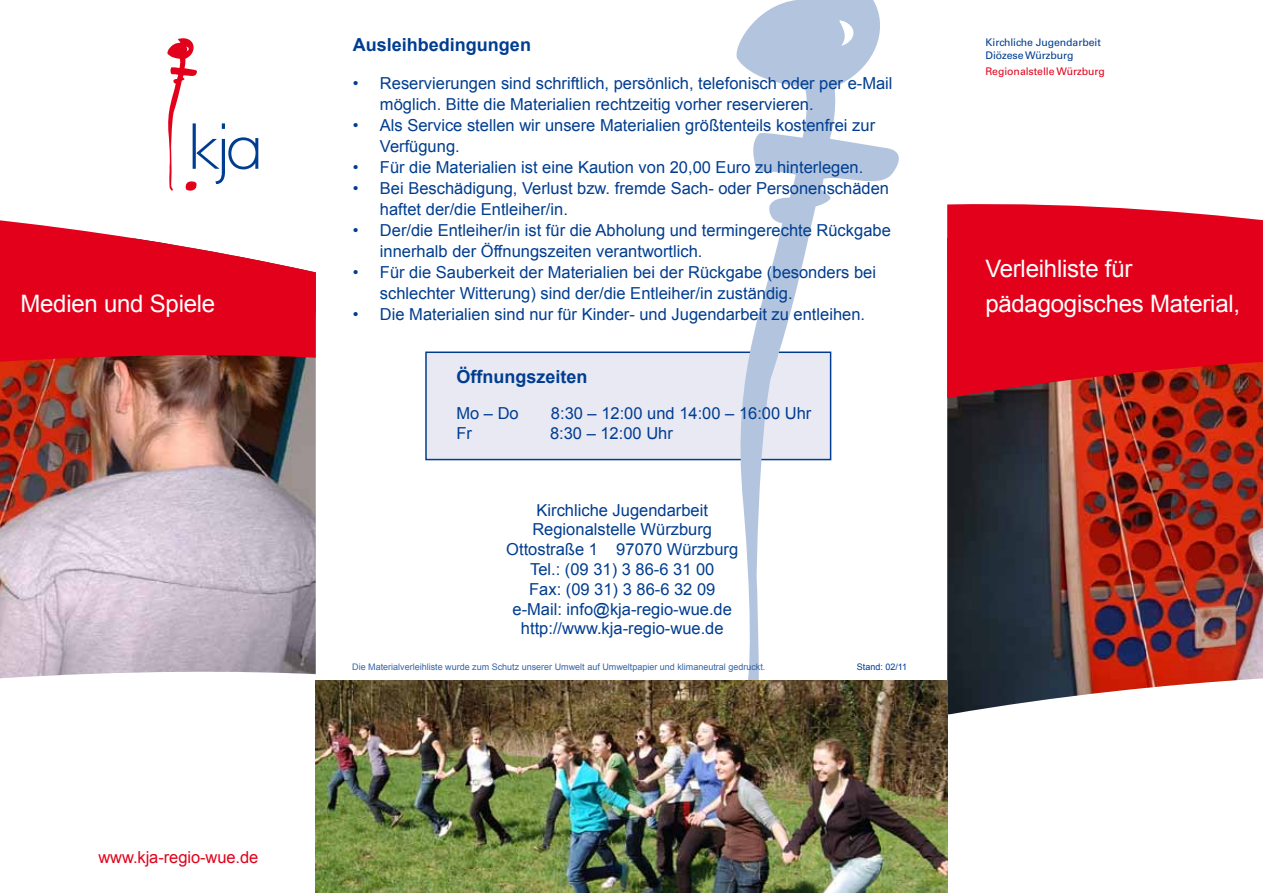
<style>
.page{position:relative;width:1263px;height:893px;background:#fff}
.page>*{position:absolute;margin:0;border:0;box-sizing:border-box;transform-origin:0 0}
.t1{font:24px/35.2px "Arial";letter-spacing:-.01em;color:#fff}
.t2{font:700 18px "Arial";color:#003d90}
.t3{font:16.5px/19.8px "Arial";color:#003d90}
.t4{font:16.5px "Arial";letter-spacing:-.005em;color:#e2001a}
.t5{font:10.5px/12.8px "Univers LT Std";letter-spacing:-.005em;color:#003d90}
.t6{font:10.5px "Univers LT Std";letter-spacing:-.005em;color:#e2001a}
.t7{font:9px "Arial";color:#3364a6}
.t8{font:9px "Arial";color:#003d90}
</style>
<div class="page">
<div style="left:425px;top:351px;width:406px;height:109px;background:#e9e9f4;border:2px solid #003d90"></div>
<svg style="left:730px;top:0;width:169px;height:680px"></svg>
<svg style="left:167px;top:38px;width:91px;height:153px"></svg>
<img style="left:947px;top:398px;width:316px;height:316px">
<svg style="left:947px;top:204px;width:316px;height:194px;fill:#e2001a"></svg>
<img style="left:0;top:398px;width:316px;height:280px">
<svg style="left:0;top:220px;width:316px;height:178px;fill:#e2001a"></svg>
<img style="left:316px;top:680px;width:631px;height:213px">
<h1 class="t1" style="left:20px;top:286px;width:196px">Medien und Spiele</h1>
<p class="t4" style="left:98px;top:847px;width:161px">www.kja-regio-wue.de</p>
<p class="t2" style="left:353px;top:33px;width:180px">Ausleihbedingungen</p>
<p class="t3" style="left:380px;top:73px;width:514px;line-height:21px;text-indent:-27px">• Reservierungen sind schriftlich, persönlich, telefonisch oder per e-Mail möglich. Bitte die Materialien rechtzeitig vorher reservieren.</p>
<p class="t3" style="left:380px;top:115px;width:497px;line-height:21px;text-indent:-27px">• Als Service stellen wir unsere Materialien größtenteils kostenfrei zur<br>Verfügung.</p>
<p class="t3" style="left:353px;top:157px;width:512px">• Für die Materialien ist eine Kaution von 20,00 Euro zu hinterlegen.</p>
<p class="t3" style="left:380px;top:178px;width:511px;line-height:21px;text-indent:-27px">• Bei Beschädigung, Verlust bzw. fremde Sach- oder Personenschäden haftet der/die Entleiher/in.</p>
<p class="t3" style="left:380px;top:220px;width:512px;line-height:21px;text-indent:-27px">• Der/die Entleiher/in ist für die Abholung und termingerechte Rückgabe innerhalb der Öffnungszeiten verantwortlich.</p>
<p class="t3" style="left:380px;top:262px;width:498px;line-height:21px;text-indent:-27px">• Für die Sauberkeit der Materialien bei der Rückgabe (besonders bei schlechter Witterung) sind der/die Entleiher/in zuständig.</p>
<p class="t3" style="left:353px;top:304px;width:514px">• Die Materialien sind nur für Kinder- und Jugendarbeit zu entleihen.</p>
<p class="t2" style="left:456px;top:365px;width:133px">Öffnungszeiten</p>
<p class="t3" style="left:456px;top:404px;width:64px">Mo – Do</p>
<p class="t3" style="left:551px;top:404px;width:262px">8:30 – 12:00 und 14:00 – 16:00 Uhr</p>
<p class="t3" style="left:456px;top:424px;width:17px">Fr</p>
<p class="t3" style="left:550px;top:424px;width:124px">8:30 – 12:00 Uhr</p>
<p class="t3" style="left:506px;top:500px;width:234px;text-align:center">Kirchliche Jugendarbeit<br>Regionalstelle Würzburg<br>Ottostraße 1 97070 Würzburg<br>Tel.: (09 31) 3 86-6 31 00<br>Fax: (09 31) 3 86-6 32 09 e-Mail: info@kja-regio-wue.de http://www.kja-regio-wue.de</p>
<p class="t7" style="left:352px;top:661px;width:415px">Die Materialverleihliste wurde zum Schutz unserer Umwelt auf Umweltpapier und klimaneutral gedruckt.</p>
<p class="t8" style="left:857px;top:661px;width:52px">Stand: 02/11</p>
<p class="t5" style="left:985px;top:36px;width:117px">Kirchliche Jugendarbeit<br>Diözese Würzburg</p>
<p class="t6" style="left:985px;top:65px;width:121px">Regionalstelle Würzburg</p>
<h1 class="t1" style="left:985px;top:251px;width:256px">Verleihliste für pädagogisches Material,</h1>
</div>
